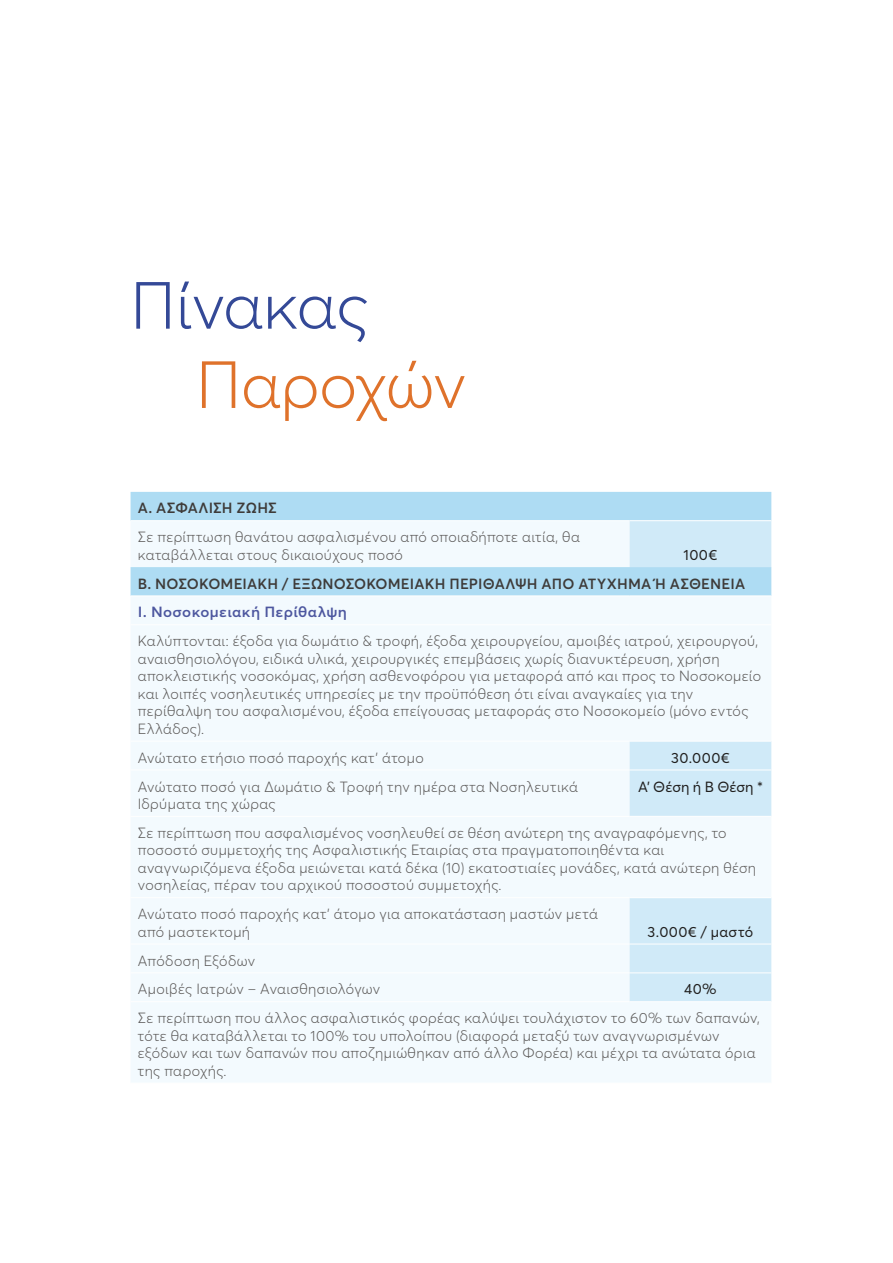
<style>
.page{position:relative;width:893px;height:1263px;background:#fff}
.page>*{position:absolute;margin:0;border:0;box-sizing:border-box;transform-origin:0 0}
.t1{font:300 65.55px "Averta Std";color:#344997}
.t2{font:300 65.55px "Averta Std";letter-spacing:-.01em;color:#df722b}
.t3{font:300 14.55px/17.5px "Averta Std";letter-spacing:.025em;color:#5a5857}
.t4{font:600 14.55px "Averta Std";letter-spacing:.01em;color:#3e3b39}
.t5{font:14.55px "Averta Std";letter-spacing:.025em;color:#201f1e}
.t6{font:600 14.55px "Averta Std";letter-spacing:.025em;color:#4d579f;scale:1.06 1}
.t7{font:14.55px "Averta Std";color:#201f1e}
</style>
<div class="page">
<div style="left:131px;top:492px;width:640px;height:28px;background:#aedcf3"></div>
<div style="left:131px;top:521px;width:640px;height:561px;background:#f3fafe"></div>
<svg style="left:630px;top:521px;width:141px;height:480px;fill:#d0eaf8"></svg>
<hr style="left:131px;top:624px;width:499px;height:1px;background:#fff">
<hr style="left:630px;top:624px;width:141px;height:1px;background:#fff">
<hr style="left:131px;top:741px;width:499px;height:1px;background:#fff">
<hr style="left:131px;top:769px;width:499px;height:1px;background:#fff">
<hr style="left:131px;top:816px;width:499px;height:1px;background:#fff">
<hr style="left:131px;top:897px;width:499px;height:1px;background:#fff">
<hr style="left:131px;top:943px;width:499px;height:1px;background:#fff">
<hr style="left:131px;top:972px;width:499px;height:1px;background:#fff">
<hr style="left:131px;top:1001px;width:499px;height:1px;background:#fff">
<hr style="left:630px;top:741px;width:141px;height:1px;background:#fff">
<hr style="left:630px;top:897px;width:141px;height:1px;background:#fff">
<hr style="left:630px;top:769px;width:141px;height:1px;background:#fff">
<hr style="left:630px;top:816px;width:141px;height:1px;background:#fff">
<hr style="left:630px;top:943px;width:141px;height:1px;background:#fff">
<hr style="left:630px;top:972px;width:141px;height:1px;background:#fff">
<hr style="left:630px;top:1001px;width:141px;height:1px;background:#fff">
<hr style="left:131px;top:595px;width:499px;height:1px;background:#fff">
<hr style="left:630px;top:595px;width:141px;height:1px;background:#fff">
<h1 class="t1" style="left:131px;top:261px;width:240px">Πίνακας</h1>
<h1 class="t2" style="left:196px;top:340px;width:272px">Παροχών</h1>
<p class="t4" style="left:138px;top:498px;width:140px">Α. ΑΣΦΑΛΙΣΗ ΖΩΗΣ</p>
<p class="t3" style="left:138px;top:528px;width:443px">Σε περίπτωση θανάτου ασφαλισμένου από οποιαδήποτε αιτία, θα καταβάλλεται στους δικαιούχους ποσό</p>
<p class="t5" style="left:684px;top:545px;width:35px">100€</p>
<p class="t4" style="left:138px;top:573px;width:609px">Β. ΝΟΣΟΚΟΜΕΙΑΚΗ / ΕΞΩΝΟΣΟΚΟΜΕΙΑΚΗ ΠΕΡΙΘΑΛΨΗ ΑΠΟ ΑΤΥΧΗΜΑ Ή ΑΣΘΕΝΕΙΑ</p>
<p class="t6" style="left:138px;top:602px;width:199px">Ι. Νοσοκομειακή Περίθαλψη</p>
<p class="t3" style="left:138px;top:632px;width:625px">Καλύπτονται: έξοδα για δωμάτιο &amp; τροφή, έξοδα χειρουργείου, αμοιβές ιατρού, χειρουργού, αναισθησιολόγου, ειδικά υλικά, χειρουργικές επεμβάσεις χωρίς διανυκτέρευση, χρήση αποκλειστικής νοσοκόμας, χρήση ασθενοφόρου για μεταφορά από και προς το Νοσοκομείο και λοιπές νοσηλευτικές υπηρεσίες με την προϋπόθεση ότι είναι αναγκαίες για την περίθαλψη του ασφαλισμένου, έξοδα επείγουσας μεταφοράς στο Νοσοκομείο (μόνο εντός Ελλάδος).</p>
<p class="t3" style="left:138px;top:748px;width:287px">Ανώτατο ετήσιο ποσό παροχής κατ’ άτομο</p>
<p class="t5" style="left:671px;top:747px;width:60px">30.000€</p>
<p class="t3" style="left:138px;top:777px;width:441px">Ανώτατο ποσό για Δωμάτιο &amp; Τροφή την ημέρα στα Νοσηλευτικά<br>Ιδρύματα της χώρας</p>
<p class="t7" style="left:638px;top:776px;width:126px">Α’ Θέση ή Β Θέση *</p>
<p class="t3" style="left:138px;top:823px;width:620px">Σε περίπτωση που ασφαλισμένος νοσηλευθεί σε θέση ανώτερη της αναγραφόμενης, το ποσοστό συμμετοχής της Ασφαλιστικής Εταιρίας στα πραγματοποιηθέντα και αναγνωριζόμενα έξοδα μειώνεται κατά δέκα (10) εκατοστιαίες μονάδες, κατά ανώτερη θέση νοσηλείας, πέραν του αρχικού ποσοστού συμμετοχής.</p>
<p class="t3" style="left:138px;top:905px;width:461px">Ανώτατο ποσό παροχής κατ’ άτομο για αποκατάσταση μαστών μετά από μαστεκτομή</p>
<p class="t5" style="left:648px;top:921px;width:107px">3.000€ / μαστό</p>
<p class="t3" style="left:138px;top:945px;width:244px;line-height:28.8px">Απόδοση Εξόδων<br>Αμοιβές Ιατρών – Αναισθησιολόγων</p>
<p class="t5" style="left:684px;top:979px;width:34px">40%</p>
<p class="t3" style="left:138px;top:1009px;width:623px">Σε περίπτωση που άλλος ασφαλιστικός φορέας καλύψει τουλάχιστον το 60% των δαπανών, τότε θα καταβάλλεται το 100% του υπολοίπου (διαφορά μεταξύ των αναγνωρισμένων εξόδων και των δαπανών που αποζημιώθηκαν από άλλο Φορέα) και μέχρι τα ανώτατα όρια της παροχής.</p>
</div>
